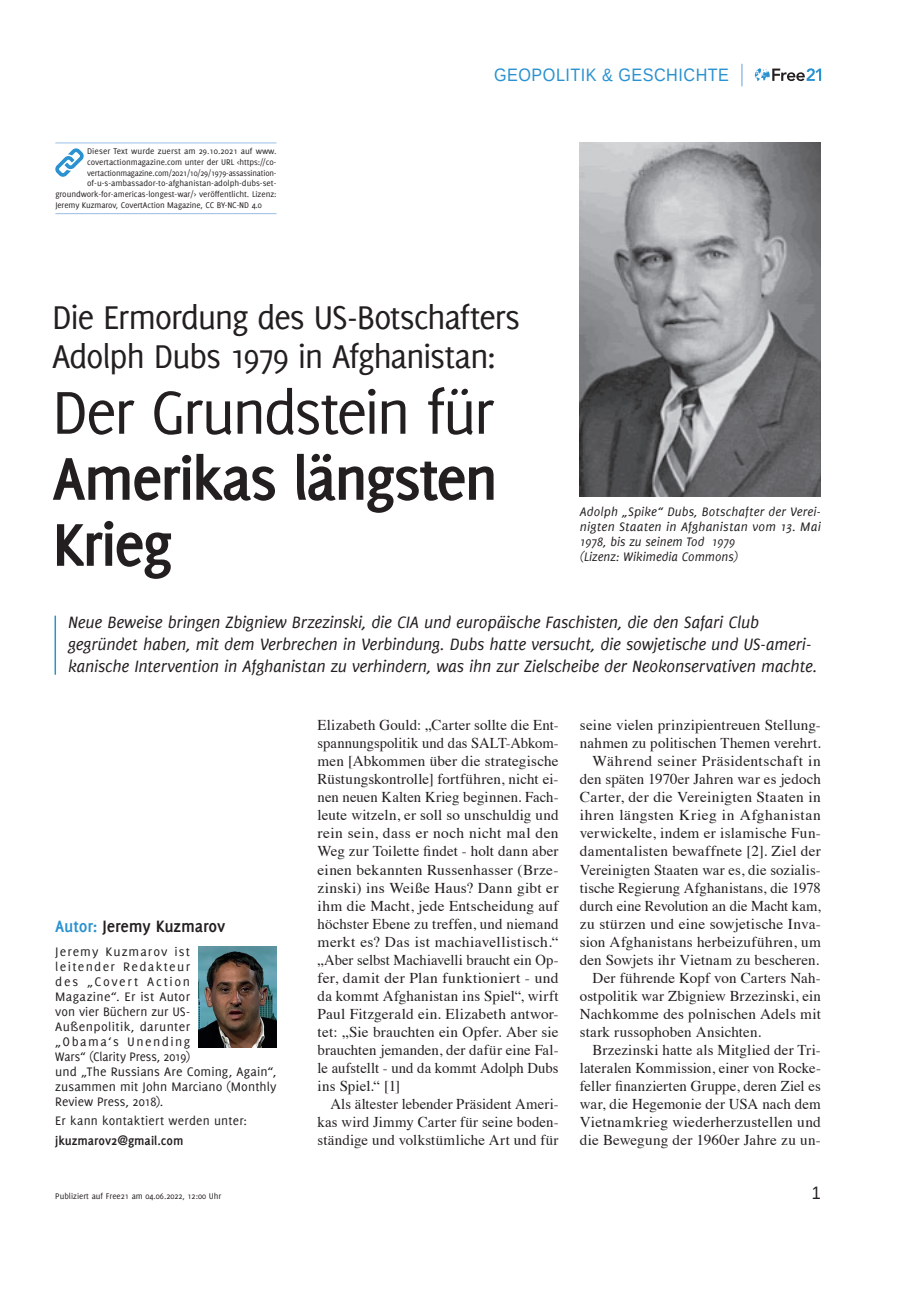
<style>
.page{position:relative;width:906px;height:1289px;background:#fff}
.page>*{position:absolute;margin:0;border:0;box-sizing:border-box;transform-origin:0 0}
.t1{font:700 66px/66px "Delicious";letter-spacing:-.04em;color:#231f20}
.t2{font:66px "Delicious";letter-spacing:-.045em;color:#231f20}
.t3{font:36px/39px "Delicious";letter-spacing:-.04em;color:#231f20}
.t4{font:italic 18px/21.6px "Delicious";letter-spacing:-.01em;color:#231f20}
.t5{font:18px "Liberation Sans";letter-spacing:.03em;color:#2a92d0;scale:.9 1}
.t6{font:700 18px "Delicious";letter-spacing:-.01em;color:#231f20}
.t7{font:18px "Liberation Sans";color:#231f20;scale:.9 1}
.t8{font:15px/18px "Times";letter-spacing:.01em;color:#231f20;text-align:justify}
.t9{font:15px "Times";letter-spacing:.035em;color:#231f20}
.t10{font:15px "Times";letter-spacing:.03em;color:#231f20}
.t11{font:13.5px/15px "Delicious";letter-spacing:.015em;color:#231f20}
.t12{font:italic 13.5px/15px "Delicious";letter-spacing:.005em;color:#231f20}
.t13{font:700 13.5px "Delicious";color:#231f20}
.t14{font:9px "Delicious";letter-spacing:-.005em;color:#231f20}
.s1{color:#2a92d0}
</style>
<div class="page">
<svg style="left:755px;top:68px;width:66px;height:13px"></svg>
<svg style="left:741px;top:64px;width:1px;height:22px"></svg>
<hr style="left:55px;top:615px;width:1px;height:59px;background:#2a92d0">
<img style="left:580px;top:142px;width:241px;height:354px">
<hr style="left:55px;top:142px;width:221px;height:1px;background:#9abfe5">
<hr style="left:55px;top:213px;width:221px;height:1px;background:#9abfe5">
<svg style="left:55px;top:148px;width:29px;height:29px"></svg>
<img style="left:199px;top:946px;width:77px;height:101px">
<p class="t14" style="left:87px;top:146px;width:191px">Dieser Text wurde zuerst am 29.10.2021 auf www.</p>
<p class="t14" style="left:87px;top:157px;width:191px">covertactionmagazine.com unter der URL &lt;https://co-</p>
<p class="t14" style="left:87px;top:167px;width:191px">vertactionmagazine.com/2021/10/29/1979-assassination-</p>
<p class="t14" style="left:87px;top:178px;width:191px">of-u-s-ambassador-to-afghanistan-adolph-dubs-set-</p>
<p class="t14" style="left:55px;top:189px;width:223px">groundwork-for-americas-longest-war/&gt; veröffentlicht. Lizenz:</p>
<p class="t14" style="left:55px;top:200px;width:208px">Jeremy Kuzmarov, CovertAction Magazine, CC BY-NC-ND 4.0</p>
<p class="t5" style="left:494px;top:63px;width:262px">GEOPOLITIK &amp; GESCHICHTE</p>
<h2 class="t3" style="left:52px;top:297px;width:469px">Die Ermordung des US-Botschafters<br>Adolph Dubs 1979 in Afghanistan:</h2>
<h1 class="t2" style="left:52px;top:375px;width:444px">Der Grundstein für</h1>
<h1 class="t1" style="left:52px;top:444px;width:448px">Amerikas längsten<br>Krieg</h1>
<p class="t12" style="left:580px;top:504px;width:242px">Adolph „Spike“ Dubs, Botschafter der Verei&shy;nigten Staaten in Afghanistan vom 13. Mai 1978, bis zu seinem Tod 1979<br>(Lizenz: Wikimedia Commons)</p>
<p class="t4" style="left:68px;top:611px;width:751px">Neue Beweise bringen Zbigniew Brzezinski, die CIA und europäische Faschisten, die den Safari Club gegründet haben, mit dem Verbrechen in Verbindung. Dubs hatte versucht, die sowjetische und US-ameri&shy;kanische Intervention in Afghanistan zu verhindern, was ihn zur Zielscheibe der Neokonservativen machte.</p>
<p class="t6" style="left:55px;top:916px;width:171px"><span class="s1">Autor:</span> Jeremy Kuzmarov</p>
<p class="t11" style="left:55px;top:943px;width:223px">Jeremy Kuzmarov ist<br>leitender Redakteur<br>des „Covert Action<br>Magazine“. Er ist Autor<br>von vier Büchern zur US-<br>Außenpolitik, darunter<br>„Obama‘s Unending<br>Wars“ (Clarity Press, 2019)<br>und „The Russians Are Coming, Again“, zusammen mit John Marciano (Monthly<br>Review Press, 2018).</p>
<p class="t11" style="left:55px;top:1113px;width:193px">Er kann kontaktiert werden unter:</p>
<p class="t13" style="left:55px;top:1132px;width:130px">jkuzmarov2@gmail.com</p>
<p class="t8" style="left:317px;top:715px;width:242px">Elizabeth Gould: „Carter sollte die Ent&shy;spannungspolitik und das SALT-Abkom&shy;men [Abkommen über die strategische Rüstungskontrolle] fortführen, nicht ei&shy;nen neuen Kalten Krieg beginnen. Fach&shy;leute witzeln, er soll so unschuldig und rein sein, dass er noch nicht mal den Weg zur Toilette findet - holt dann aber einen bekannten Russenhasser (Brze&shy;zinski) ins Weiße Haus? Dann gibt er ihm die Macht, jede Entscheidung auf höchster Ebene zu treffen, und niemand merkt es? Das ist machiavellistisch.“ „Aber selbst Machiavelli braucht ein Op&shy;fer, damit der Plan funktioniert - und da kommt Afghanistan ins Spiel“, wirft Paul Fitzgerald ein. Elizabeth antwor&shy;tet: „Sie brauchten ein Opfer. Aber sie brauchten jemanden, der dafür eine Fal&shy;le aufstellt - und da kommt Adolph Dubs ins Spiel.“ [1]</p>
<p class="t8" style="left:317px;top:1093px;width:242px;text-indent:13px">Als ältester lebender Präsident Ameri&shy;kas wird Jimmy Carter für seine boden&shy;ständige und volkstümliche Art und für</p>
<p class="t8" style="left:580px;top:715px;width:242px">seine vielen prinzipientreuen Stellung-</p>
<p class="t8" style="left:580px;top:733px;width:242px">nahmen zu politischen Themen verehrt.</p>
<p class="t10" style="left:592px;top:747px;width:230px">Während seiner Präsidentschaft in</p>
<p class="t8" style="left:580px;top:769px;width:242px">den späten 1970er Jahren war es jedoch</p>
<p class="t8" style="left:580px;top:787px;width:242px">Carter, der die Vereinigten Staaten in</p>
<p class="t9" style="left:580px;top:801px;width:242px">ihren längsten Krieg in Afghanistan</p>
<p class="t8" style="left:580px;top:823px;width:242px">verwickelte, indem er islamische Fun-</p>
<p class="t8" style="left:580px;top:841px;width:242px">damentalisten bewaffnete [2]. Ziel der</p>
<p class="t8" style="left:580px;top:859px;width:242px">Vereinigten Staaten war es, die sozialis-</p>
<p class="t8" style="left:580px;top:877px;width:242px">tische Regierung Afghanistans, die 1978</p>
<p class="t8" style="left:580px;top:895px;width:242px">durch eine Revolution an die Macht kam,</p>
<p class="t8" style="left:580px;top:913px;width:242px">zu stürzen und eine sowjetische Inva-</p>
<p class="t8" style="left:580px;top:931px;width:242px">sion Afghanistans herbeizuführen, um</p>
<p class="t8" style="left:580px;top:949px;width:241px">den Sowjets ihr Vietnam zu bescheren.</p>
<p class="t8" style="left:592px;top:967px;width:230px">Der führende Kopf von Carters Nah-</p>
<p class="t8" style="left:580px;top:985px;width:242px">ostpolitik war Zbigniew Brzezinski, ein</p>
<p class="t8" style="left:580px;top:1003px;width:242px">Nachkomme des polnischen Adels mit</p>
<p class="t8" style="left:580px;top:1021px;width:183px">stark russophoben Ansichten.</p>
<p class="t8" style="left:592px;top:1039px;width:230px">Brzezinski hatte als Mitglied der Tri-</p>
<p class="t8" style="left:580px;top:1057px;width:242px">lateralen Kommission, einer von Rocke-</p>
<p class="t8" style="left:580px;top:1075px;width:242px">feller finanzierten Gruppe, deren Ziel es</p>
<p class="t8" style="left:580px;top:1093px;width:242px">war, die Hegemonie der USA nach dem</p>
<p class="t8" style="left:580px;top:1111px;width:242px">Vietnamkrieg wiederherzustellen und</p>
<p class="t8" style="left:580px;top:1129px;width:242px">die Bewegung der 1960er Jahre zu un-</p>
<p class="t14" style="left:55px;top:1190px;width:168px">Publiziert auf Free21 am 04.06.2022, 12:00 Uhr</p>
<p class="t7" style="left:812px;top:1181px;width:12px">1</p>
</div>
